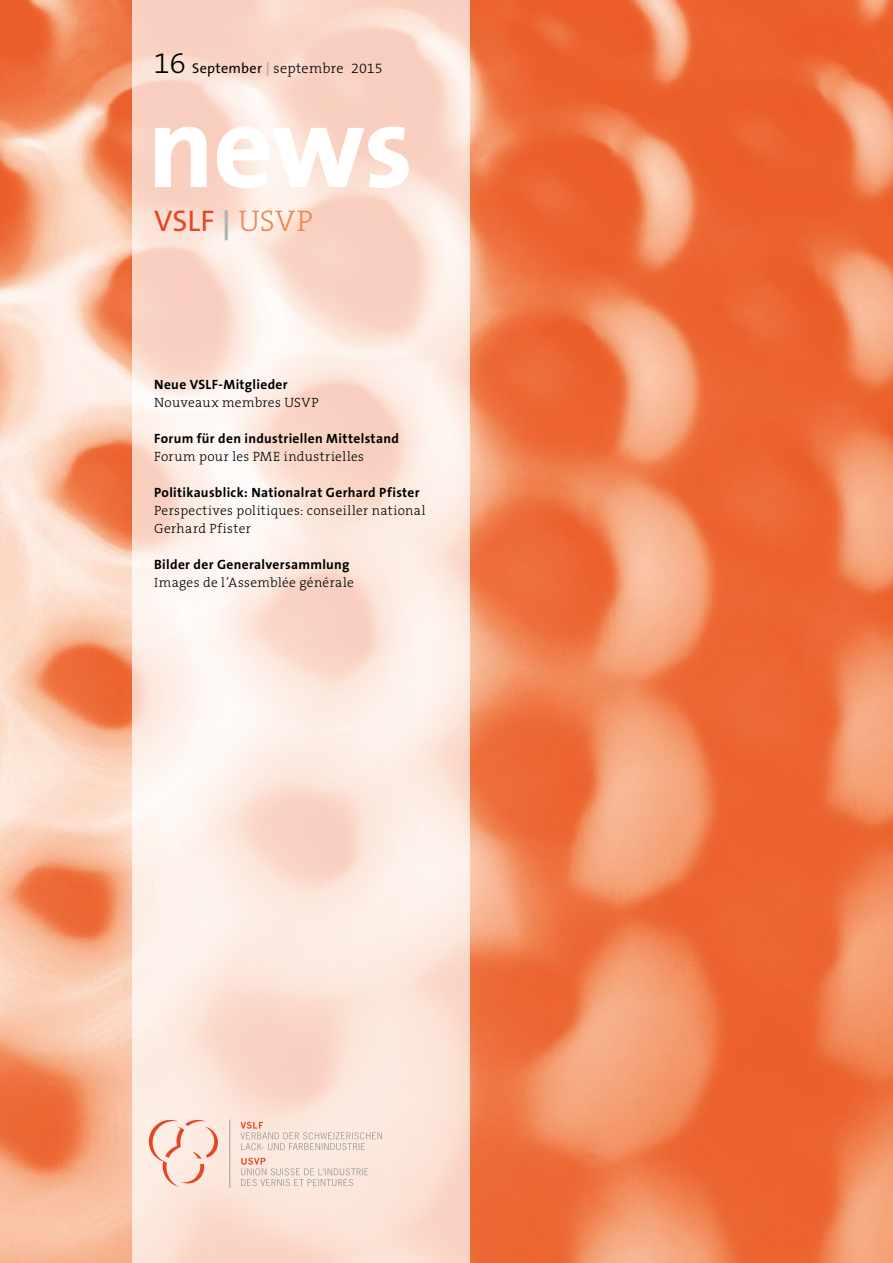
<style>
.page{position:relative;width:893px;height:1263px;background:#fff}
.page>*{position:absolute;margin:0;border:0;box-sizing:border-box;transform-origin:0 0}
.t1{font:700 117px "The Sans B7";color:#fff}
.t2{font:30px "The Sans B5 Plain";color:#e64625}
.t3{font:14.25px "The Sans B5 Plain";letter-spacing:.015em;color:#000}
.t4{font:300 13.5px/18px "The Serif B3";letter-spacing:.025em;color:#000}
.t5{font:700 13.5px "The Sans B7";letter-spacing:.025em;color:#000}
.s1{font-family:"The Sans B3";font-weight:300;font-size:30px}
.s2{font-family:"The Sans B7";font-weight:700;color:#b1b2b3}
.s3{font-family:"The Serif B3";font-weight:300}
.s4{font-family:"The Sans B3";font-weight:300}
.s5{font-family:"The Serif B3";font-weight:300;color:#f08453}
</style>
<div class="page">
<img style="left:0;top:0;width:893px;height:1263px">
<svg style="left:132px;top:0;width:338px;height:1263px"></svg>
<svg style="left:155px;top:127px;width:51px;height:60px"></svg>
<svg style="left:217px;top:127px;width:192px;height:61px"></svg>
<svg style="left:149px;top:1120px;width:69px;height:67px"></svg>
<hr style="left:229px;top:1119px;width:1px;height:69px;background:#9c9c9d">
<svg style="left:241px;top:1158px;width:127px;height:28px"></svg>
<svg style="left:240px;top:1122px;width:142px;height:28px"></svg>
<p class="t3" style="left:154px;top:61px;width:230px"><span class="s1">16</span> September <span class="s2">|</span> <span class="s3">septembre</span> <span class="s4">2015</span></p>
<h1 class="t1" style="left:147px;top:85px;width:267px">news</h1>
<h2 class="t2" style="left:154px;top:205px;width:160px">VSLF <span class="s2">|</span> <span class="s5">USVP</span></h2>
<p class="t5" style="left:154px;top:378px;width:135px">Neue VSLF-Mitglieder</p>
<p class="t4" style="left:154px;top:394px;width:166px">Nouveaux membres USVP</p>
<p class="t5" style="left:154px;top:432px;width:246px">Forum für den industriellen Mittelstand</p>
<p class="t4" style="left:154px;top:448px;width:211px">Forum pour les PME industrielles</p>
<p class="t5" style="left:154px;top:486px;width:267px">Politikausblick: Nationalrat Gerhard Pfister</p>
<p class="t4" style="left:154px;top:502px;width:273px">Perspectives politiques: conseiller national<br>Gerhard Pfister</p>
<p class="t5" style="left:154px;top:558px;width:197px">Bilder der Generalversammlung</p>
<p class="t4" style="left:154px;top:574px;width:201px">Images de l’Assemblée générale</p>
</div>
